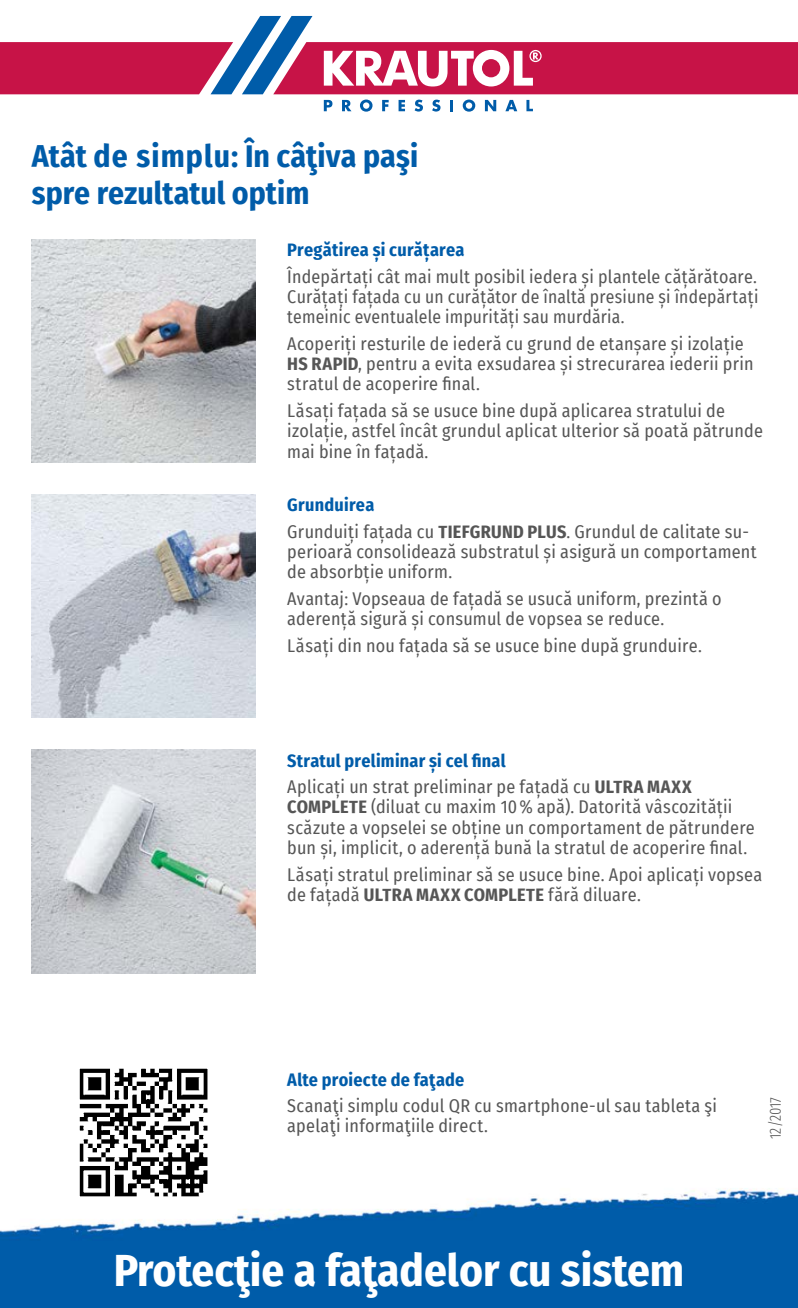
<style>
.page{position:relative;width:798px;height:1308px;background:#fff}
.page>*{position:absolute;margin:0;border:0;box-sizing:border-box;transform-origin:0 0}
.t1{font:700 45px "Fira Sans Condensed";color:#fff}
.t2{font:700 31.5px/37.8px "Fira Sans Condensed";color:#005ca9}
.t3{font:18px/20.2px "Fira Sans Condensed";letter-spacing:.015em;color:#565656}
.t4{font:700 18px "Fira Sans Condensed";letter-spacing:.015em;color:#005ca9}
.t5{font:300 extra-condensed 15.75px "Fira Sans";color:#565656}
.s1{font-weight:700}
.s2{font-weight:700;color:#005ca9}
</style>
<div class="page">
<img style="left:0;top:1188px;width:797px;height:119px">
<svg style="left:0;top:16px;width:797px;height:78px"></svg>
<svg style="left:324px;top:100px;width:8px;height:11px"></svg>
<svg style="left:342px;top:100px;width:9px;height:11px"></svg>
<svg style="left:360px;top:100px;width:12px;height:12px"></svg>
<svg style="left:382px;top:100px;width:6px;height:11px"></svg>
<svg style="left:398px;top:100px;width:7px;height:11px"></svg>
<svg style="left:414px;top:100px;width:9px;height:12px"></svg>
<svg style="left:432px;top:100px;width:8px;height:12px"></svg>
<svg style="left:450px;top:100px;width:3px;height:11px"></svg>
<svg style="left:462px;top:100px;width:13px;height:12px"></svg>
<svg style="left:484px;top:100px;width:12px;height:11px"></svg>
<svg style="left:505px;top:100px;width:12px;height:11px"></svg>
<svg style="left:526px;top:100px;width:6px;height:11px"></svg>
<svg style="left:75px;top:1068px;width:138px;height:133px"></svg>
<img style="left:32px;top:749px;width:223px;height:224px">
<img style="left:32px;top:494px;width:223px;height:224px">
<img style="left:32px;top:239px;width:223px;height:223px">
<h2 class="t2" style="left:32px;top:135px;width:387px">Atât de simplu: În câţiva paşi spre rezultatul optim</h2>
<p class="t4" style="left:287px;top:235px;width:178px">Pregătirea şi curăţarea</p>
<p class="t3" style="left:287px;top:266px;width:472px;text-align:justify">Îndepărtaţi cât mai mult posibil iedera şi plantele căţărătoare.<br>Curăţaţi faţada cu un curăţător de înaltă presiune şi îndepărtaţi temeinic eventualele impurităţi sau murdăria.</p>
<p class="t3" style="left:287px;top:333px;width:467px">Acoperiţi resturile de iederă cu grund de etanşare şi izolaţie<br><span class="s1">HS RAPID</span>, pentru a evita exsudarea şi strecurarea iederii prin stratul de acoperire final.</p>
<p class="t3" style="left:287px;top:400px;width:477px">Lăsaţi faţada să se usuce bine după aplicarea stratului de izolaţie, astfel încât grundul aplicat ulterior să poată pătrunde mai bine în faţadă.</p>
<p class="t3" style="left:287px;top:491px;width:463px;line-height:26.6px"><span class="s2">Grunduirea<br></span>Grunduiţi faţada cu <span class="s1">TIEFGRUND PLUS</span>. Grundul de calitate su-</p>
<p class="t3" style="left:287px;top:541px;width:471px">perioară consolidează substratul şi asigură un comportament de absorbţie uniform.</p>
<p class="t3" style="left:287px;top:588px;width:435px">Avantaj: Vopseaua de faţadă se usucă uniform, prezintă o aderenţă sigură şi consumul de vopsea se reduce.</p>
<p class="t3" style="left:287px;top:635px;width:416px">Lăsaţi din nou faţada să se usuce bine după grunduire.</p>
<p class="t3" style="left:287px;top:746px;width:405px;line-height:26.6px"><span class="s2">Stratul preliminar şi cel final<br></span>Aplicaţi un strat preliminar pe faţadă cu <span class="s1">ULTRA MAXX</span></p>
<p class="t3" style="left:287px;top:796px;width:469px"><span class="s1">COMPLETE</span> (diluat cu maxim 10% apă). Datorită vâscozităţii scăzute a vopselei se obţine un comportament de pătrundere bun şi, implicit, o aderenţă bună la stratul de acoperire final.</p>
<p class="t3" style="left:287px;top:863px;width:476px">Lăsaţi stratul preliminar să se usuce bine. Apoi aplicaţi vopsea de faţadă <span class="s1">ULTRA MAXX COMPLETE</span> fără diluare.</p>
<p class="t4" style="left:287px;top:1064px;width:178px">Alte proiecte de faţade</p>
<p class="t3" style="left:287px;top:1095px;width:431px">Scanaţi simplu codul QR cu smartphone-ul sau tableta şi apelaţi informaţiile direct.</p>
<h1 class="t1" style="left:114px;top:1232px;width:572px">Protecţie a faţadelor cu sistem</h1>
<p class="t5" style="left:763px;top:1138px;width:43px;rotate:-90deg">12/2017</p>
</div>
